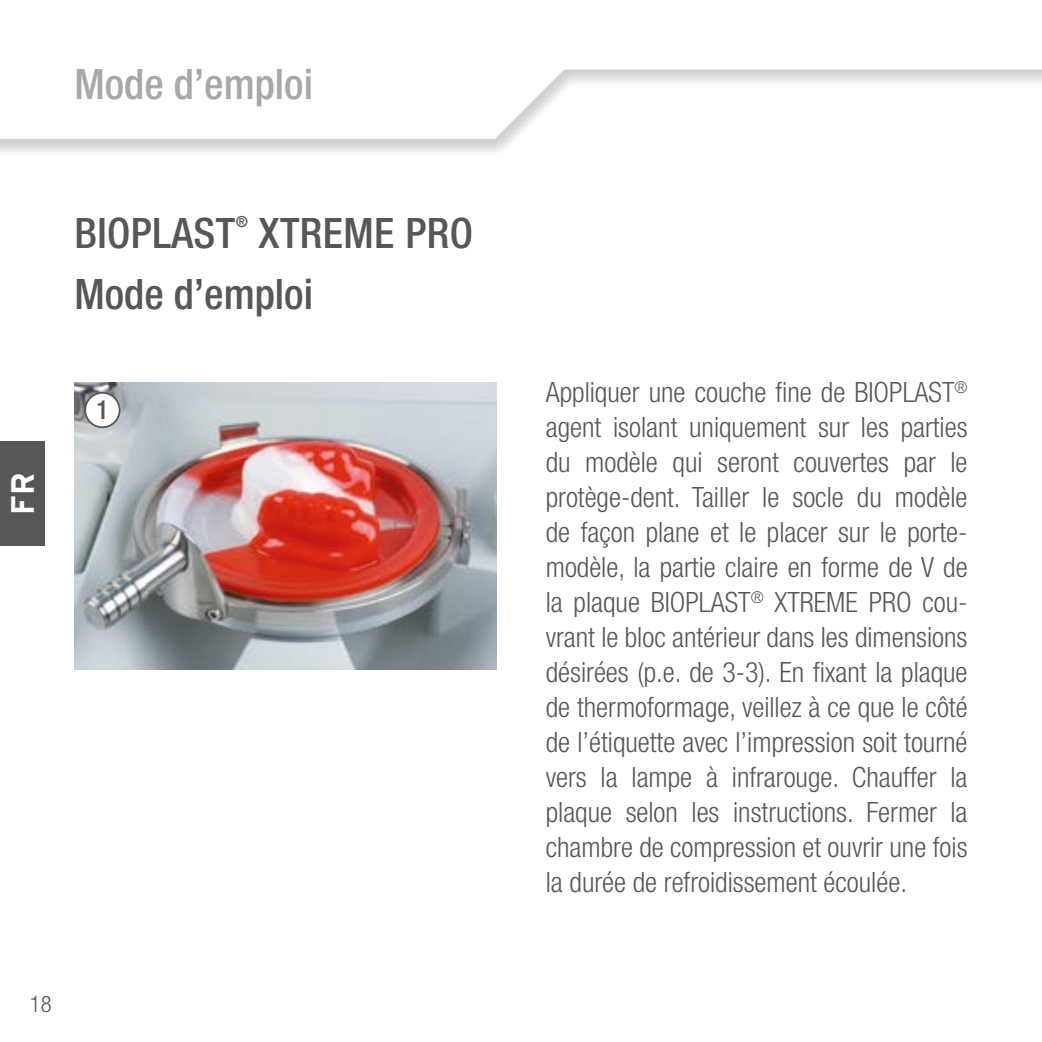
<style>
.page{position:relative;width:1042px;height:1042px;background:#fff}
.page>*{position:absolute;margin:0;border:0;box-sizing:border-box;transform-origin:0 0}
.t1{font:500 condensed 42px/60.2px "Helvetica Neue LT Pro";letter-spacing:.01em;color:#575756}
.t2{font:500 condensed 42px "Helvetica Neue LT Pro";color:#a8a8a7}
.t3{font:700 31.5px "Interstate";color:#fff}
.t4{font:300 condensed 28px/35px "Helvetica Neue LT Pro";color:#575756;text-align:justify}
.t5{font:500 condensed 26.25px "Helvetica Neue LT Pro";color:#575756}
.t6{font:300 condensed 22.75px "Helvetica Neue LT Pro";color:#575756}
.t7{font:500 condensed 15.4px "Helvetica Neue LT Pro";color:#575756}
</style>
<div class="page">
<div style="left:0;top:0;width:1042px;height:158px;background:#000;opacity:.2"></div>
<svg style="left:0;top:0;width:1042px;height:139px"></svg>
<img style="left:74px;top:382px;width:422px;height:288px">
<div style="left:85px;top:393px;width:35px;height:34px;background:#fff;border-radius:50%"></div>
<div style="left:84px;top:392px;width:36px;height:36px;border:2px solid #575756;border-radius:50%"></div>
<div style="left:0;top:441px;width:45px;height:105px;background:#575756"></div>
<h1 class="t2" style="left:74px;top:59px;width:240px">Mode d’emploi</h1>
<p class="t3" style="left:5px;top:515px;width:44px;rotate:-90deg">FR</p>
<h1 class="t1" style="left:74px;top:203px;width:162px">BIOPLAST</h1>
<p class="t7" style="left:236px;top:213px;width:14px">®</p>
<h1 class="t1" style="left:74px;top:203px;width:400px;text-indent:184px">XTREME PRO<br>Mode d’emploi</h1>
<p class="t5" style="left:96px;top:394px;width:14px">1</p>
<p class="t6" style="left:30px;top:991px;width:23px">18</p>
<p class="t4" style="left:546px;top:374px;width:423px">Appliquer une couche fine de BIOPLAST<sup>® </sup>agent isolant uniquement sur les parties du modèle qui seront couvertes par le protège-dent. Tailler le socle du modèle de façon plane et le placer sur le porte&shy;modèle, la partie claire en forme de V de la plaque BIOPLAST<sup>®</sup> XTREME PRO cou&shy;vrant le bloc antérieur dans les dimensions désirées (p.e. de 3-3). En fixant la plaque de thermoformage, veillez à ce que le côté de l’étiquette avec l’impression soit tourné vers la lampe à infrarouge. Chauffer la plaque selon les instructions. Fermer la chambre de compression et ouvrir une fois la durée de refroidissement écoulée.</p>
</div>
